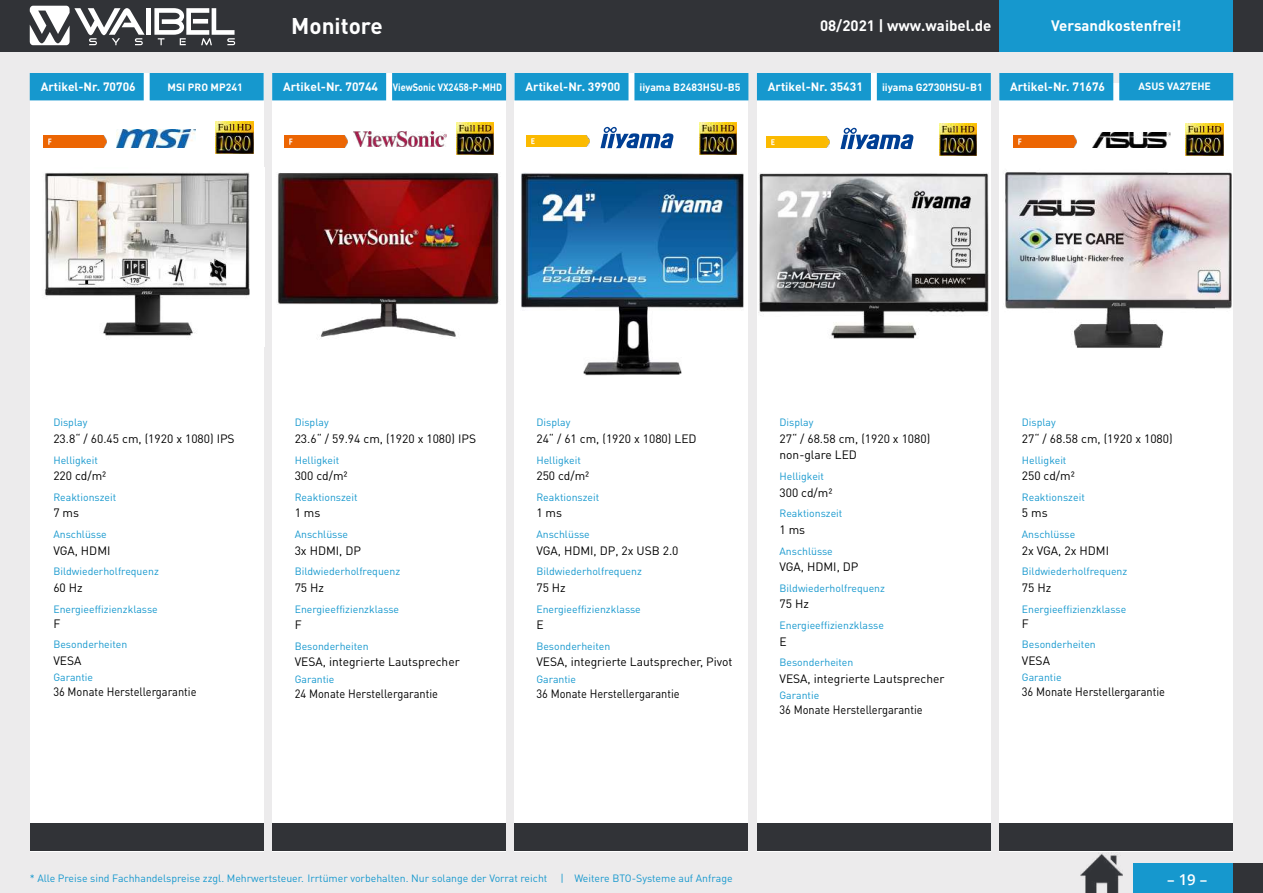
<style>
.page{position:relative;width:1263px;height:893px;background:#fff}
.page>*{position:absolute;margin:0;border:0;box-sizing:border-box;transform-origin:0 0}
.t1{font:700 22.5px "DIN Pro";color:#fff}
.t2{font:800 21.45px "Franklin Gothic";color:#fff}
.t3{font:700 15px "DIN Pro";color:#fff}
.t4{font:600 15px "Open Sans";color:#fff}
.t5{font:12px/16.5px "DIN Pro";color:#000}
.t6{font:12px "DIN Pro";color:#000;scale:.92 1}
.t7{font:700 12px "DIN Pro";color:#fff}
.t8{font:10.5px "DIN Pro";color:#1698ce}
.t9{font:700 10.5px "DIN Pro";color:#fff}
.t10{font:700 10.5px "DIN Pro";color:#fff;scale:.88 1}
.s1{font-size:12px}
</style>
<div class="page">
<div style="left:0;top:51px;width:1263px;height:842px;background:#ecebec"></div>
<div style="left:1133px;top:863px;width:100px;height:30px;background:#1698ce"></div>
<div style="left:0;top:0;width:1263px;height:51px;background:#313337"></div>
<hr style="left:147px;top:8px;width:4px;height:27px;background:#fff">
<svg style="left:154px;top:8px;width:81px;height:37px"></svg>
<svg style="left:30px;top:6px;width:115px;height:39px"></svg>
<div style="left:1233px;top:863px;width:30px;height:30px;background:#313337"></div>
<div style="left:999px;top:0;width:234px;height:51px;background:#1698ce"></div>
<div style="left:30px;top:73px;width:234px;height:778px;background:#fff"></div>
<div style="left:272px;top:73px;width:234px;height:778px;background:#fff"></div>
<div style="left:514px;top:73px;width:234px;height:778px;background:#fff"></div>
<div style="left:757px;top:73px;width:234px;height:778px;background:#fff"></div>
<div style="left:999px;top:83px;width:234px;height:768px;background:#fff"></div>
<div style="left:30px;top:824px;width:234px;height:27px;background:#313337"></div>
<div style="left:272px;top:824px;width:234px;height:27px;background:#313337"></div>
<div style="left:514px;top:824px;width:234px;height:27px;background:#313337"></div>
<div style="left:757px;top:824px;width:234px;height:27px;background:#313337"></div>
<div style="left:999px;top:824px;width:234px;height:27px;background:#313337"></div>
<div style="left:272px;top:73px;width:234px;height:27px;background:#1698ce"></div>
<div style="left:514px;top:73px;width:234px;height:27px;background:#1698ce"></div>
<div style="left:757px;top:73px;width:234px;height:27px;background:#1698ce"></div>
<div style="left:999px;top:73px;width:234px;height:27px;background:#1698ce"></div>
<div style="left:30px;top:73px;width:234px;height:27px;background:#1698ce"></div>
<img style="left:758px;top:173px;width:231px;height:166px">
<img style="left:1005px;top:136px;width:227px;height:212px">
<img style="left:44px;top:167px;width:221px;height:180px">
<img style="left:520px;top:173px;width:223px;height:202px">
<img style="left:216px;top:122px;width:38px;height:31px">
<img style="left:44px;top:136px;width:63px;height:11px">
<img style="left:699px;top:122px;width:38px;height:32px">
<svg style="left:600px;top:127px;width:73px;height:21px"></svg>
<img style="left:527px;top:136px;width:63px;height:11px">
<img style="left:939px;top:123px;width:38px;height:32px">
<img style="left:1186px;top:123px;width:37px;height:32px">
<svg style="left:840px;top:128px;width:73px;height:21px"></svg>
<img style="left:767px;top:136px;width:63px;height:12px">
<img style="left:1014px;top:136px;width:62px;height:11px">
<img style="left:456px;top:122px;width:38px;height:32px">
<img style="left:353px;top:132px;width:93px;height:15px">
<img style="left:285px;top:136px;width:63px;height:11px">
<img style="left:277px;top:173px;width:222px;height:164px">
<img style="left:117px;top:129px;width:78px;height:18px">
<img style="left:1092px;top:132px;width:78px;height:16px">
<img style="left:1080px;top:853px;width:43px;height:40px">
<h1 class="t1" style="left:291px;top:11px;width:93px">Monitore</h1>
<h3 class="t3" style="left:1051px;top:16px;width:132px">Versandkostenfrei!</h3>
<h3 class="t3" style="left:820px;top:16px;width:173px">08/2021 | www.waibel.de</h3>
<h2 class="t2" style="left:1165px;top:16px;width:40px">BTO</h2>
<p class="t7" style="left:41px;top:79px;width:96px">Artikel-Nr. 70706</p>
<p class="t9" style="left:168px;top:80px;width:77px">MSI PRO MP241</p>
<p class="t10" style="left:283px;top:80px;width:250px"><span class="s1">Artikel-Nr. 70744</span> ViewSonic VX2458-P-MHD</p>
<p class="t7" style="left:525px;top:79px;width:96px">Artikel-Nr. 39900</p>
<p class="t9" style="left:639px;top:80px;width:102px">iiyama B2483HSU-B5</p>
<p class="t7" style="left:768px;top:79px;width:96px">Artikel-Nr. 35431</p>
<p class="t9" style="left:882px;top:80px;width:102px">iiyama G2730HSU-B1</p>
<p class="t7" style="left:1010px;top:79px;width:96px">Artikel-Nr. 71676</p>
<p class="t9" style="left:1138px;top:79px;width:74px">ASUS VA27EHE</p>
<p class="t8" style="left:53px;top:415px;width:35px">Display</p>
<p class="t5" style="left:53px;top:430px;width:183px">23.8“ / 60.45 cm, (1920 x 1080) IPS</p>
<p class="t8" style="left:53px;top:453px;width:46px">Helligkeit</p>
<p class="t5" style="left:53px;top:467px;width:54px">220 cd/m²</p>
<p class="t8" style="left:53px;top:490px;width:64px">Reaktionszeit</p>
<p class="t5" style="left:53px;top:504px;width:27px">7 ms</p>
<p class="t8" style="left:53px;top:527px;width:55px">Anschlüsse</p>
<p class="t5" style="left:53px;top:541px;width:59px">VGA, HDMI</p>
<p class="t8" style="left:53px;top:564px;width:107px">Bildwiederholfrequenz</p>
<p class="t5" style="left:53px;top:579px;width:31px">60 Hz</p>
<p class="t8" style="left:53px;top:602px;width:106px">Energieeffizienzklasse</p>
<p class="t5" style="left:53px;top:614px;width:8px">F</p>
<p class="t8" style="left:53px;top:637px;width:75px">Besonderheiten</p>
<p class="t5" style="left:53px;top:652px;width:30px">VESA</p>
<p class="t8" style="left:53px;top:670px;width:41px">Garantie</p>
<p class="t6" style="left:53px;top:684px;width:157px">36 Monate Herstellergarantie</p>
<p class="t8" style="left:295px;top:415px;width:35px">Display</p>
<p class="t5" style="left:295px;top:430px;width:183px">23.6“ / 59.94 cm, (1920 x 1080) IPS</p>
<p class="t8" style="left:295px;top:453px;width:46px">Helligkeit</p>
<p class="t5" style="left:295px;top:467px;width:54px">300 cd/m²</p>
<p class="t8" style="left:295px;top:490px;width:64px">Reaktionszeit</p>
<p class="t5" style="left:295px;top:504px;width:27px">1 ms</p>
<p class="t8" style="left:295px;top:527px;width:55px">Anschlüsse</p>
<p class="t5" style="left:295px;top:541px;width:68px">3x HDMI, DP</p>
<p class="t8" style="left:295px;top:564px;width:107px">Bildwiederholfrequenz</p>
<p class="t5" style="left:295px;top:579px;width:31px">75 Hz</p>
<p class="t8" style="left:295px;top:602px;width:106px">Energieeffizienzklasse</p>
<p class="t5" style="left:295px;top:616px;width:8px">F</p>
<p class="t8" style="left:295px;top:639px;width:75px">Besonderheiten</p>
<p class="t5" style="left:295px;top:653px;width:167px">VESA, integrierte Lautsprecher</p>
<p class="t8" style="left:295px;top:672px;width:41px">Garantie</p>
<p class="t6" style="left:295px;top:685px;width:157px">24 Monate Herstellergarantie</p>
<p class="t8" style="left:536px;top:415px;width:35px">Display</p>
<p class="t5" style="left:536px;top:430px;width:162px">24“ / 61 cm, (1920 x 1080) LED</p>
<p class="t8" style="left:536px;top:453px;width:46px">Helligkeit</p>
<p class="t5" style="left:536px;top:467px;width:54px">250 cd/m²</p>
<p class="t8" style="left:536px;top:490px;width:64px">Reaktionszeit</p>
<p class="t5" style="left:536px;top:504px;width:27px">1 ms</p>
<p class="t8" style="left:536px;top:527px;width:55px">Anschlüsse</p>
<p class="t5" style="left:536px;top:541px;width:144px">VGA, HDMI, DP, 2x USB 2.0</p>
<p class="t8" style="left:536px;top:564px;width:107px">Bildwiederholfrequenz</p>
<p class="t5" style="left:536px;top:579px;width:31px">75 Hz</p>
<p class="t8" style="left:536px;top:602px;width:106px">Energieeffizienzklasse</p>
<p class="t5" style="left:536px;top:616px;width:9px">E</p>
<p class="t8" style="left:536px;top:639px;width:75px">Besonderheiten</p>
<p class="t5" style="left:536px;top:653px;width:197px">VESA, integrierte Lautsprecher, Pivot</p>
<p class="t8" style="left:536px;top:672px;width:41px">Garantie</p>
<p class="t6" style="left:536px;top:685px;width:157px">36 Monate Herstellergarantie</p>
<p class="t8" style="left:779px;top:415px;width:35px">Display</p>
<p class="t5" style="left:779px;top:430px;width:152px">27“ / 68.58 cm, (1920 x 1080) non-glare LED</p>
<p class="t8" style="left:779px;top:469px;width:46px">Helligkeit</p>
<p class="t5" style="left:779px;top:483px;width:54px">300 cd/m²</p>
<p class="t8" style="left:779px;top:506px;width:64px">Reaktionszeit</p>
<p class="t5" style="left:779px;top:521px;width:27px">1 ms</p>
<p class="t8" style="left:779px;top:544px;width:55px">Anschlüsse</p>
<p class="t5" style="left:779px;top:558px;width:80px">VGA, HDMI, DP</p>
<p class="t8" style="left:779px;top:581px;width:107px">Bildwiederholfrequenz</p>
<p class="t5" style="left:779px;top:595px;width:31px">75 Hz</p>
<p class="t8" style="left:779px;top:618px;width:106px">Energieeffizienzklasse</p>
<p class="t5" style="left:779px;top:632px;width:9px">E</p>
<p class="t8" style="left:779px;top:655px;width:75px">Besonderheiten</p>
<p class="t5" style="left:779px;top:670px;width:167px">VESA, integrierte Lautsprecher</p>
<p class="t8" style="left:779px;top:688px;width:41px">Garantie</p>
<p class="t6" style="left:779px;top:702px;width:157px">36 Monate Herstellergarantie</p>
<p class="t8" style="left:30px;top:871px;width:704px">* Alle Preise sind Fachhandelspreise zzgl. Mehrwertsteuer. Irrtümer vorbehalten. Nur solange der Vorrat reicht | Weitere BTO-Systeme auf Anfrage</p>
<p class="t8" style="left:1022px;top:415px;width:35px">Display</p>
<p class="t5" style="left:1022px;top:430px;width:152px">27“ / 68.58 cm, (1920 x 1080)</p>
<p class="t8" style="left:1022px;top:453px;width:46px">Helligkeit</p>
<p class="t5" style="left:1022px;top:467px;width:54px">250 cd/m²</p>
<p class="t8" style="left:1022px;top:490px;width:64px">Reaktionszeit</p>
<p class="t5" style="left:1022px;top:504px;width:27px">5 ms</p>
<p class="t8" style="left:1022px;top:527px;width:55px">Anschlüsse</p>
<p class="t5" style="left:1022px;top:541px;width:89px">2x VGA, 2x HDMI</p>
<p class="t8" style="left:1022px;top:564px;width:107px">Bildwiederholfrequenz</p>
<p class="t5" style="left:1022px;top:579px;width:31px">75 Hz</p>
<p class="t8" style="left:1022px;top:602px;width:106px">Energieeffizienzklasse</p>
<p class="t5" style="left:1022px;top:614px;width:8px">F</p>
<p class="t8" style="left:1022px;top:637px;width:75px">Besonderheiten</p>
<p class="t5" style="left:1022px;top:652px;width:30px">VESA</p>
<p class="t8" style="left:1022px;top:670px;width:41px">Garantie</p>
<p class="t6" style="left:1022px;top:684px;width:157px">36 Monate Herstellergarantie</p>
<h3 class="t4" style="left:1167px;top:870px;width:41px">– 19 –</h3>
</div>
